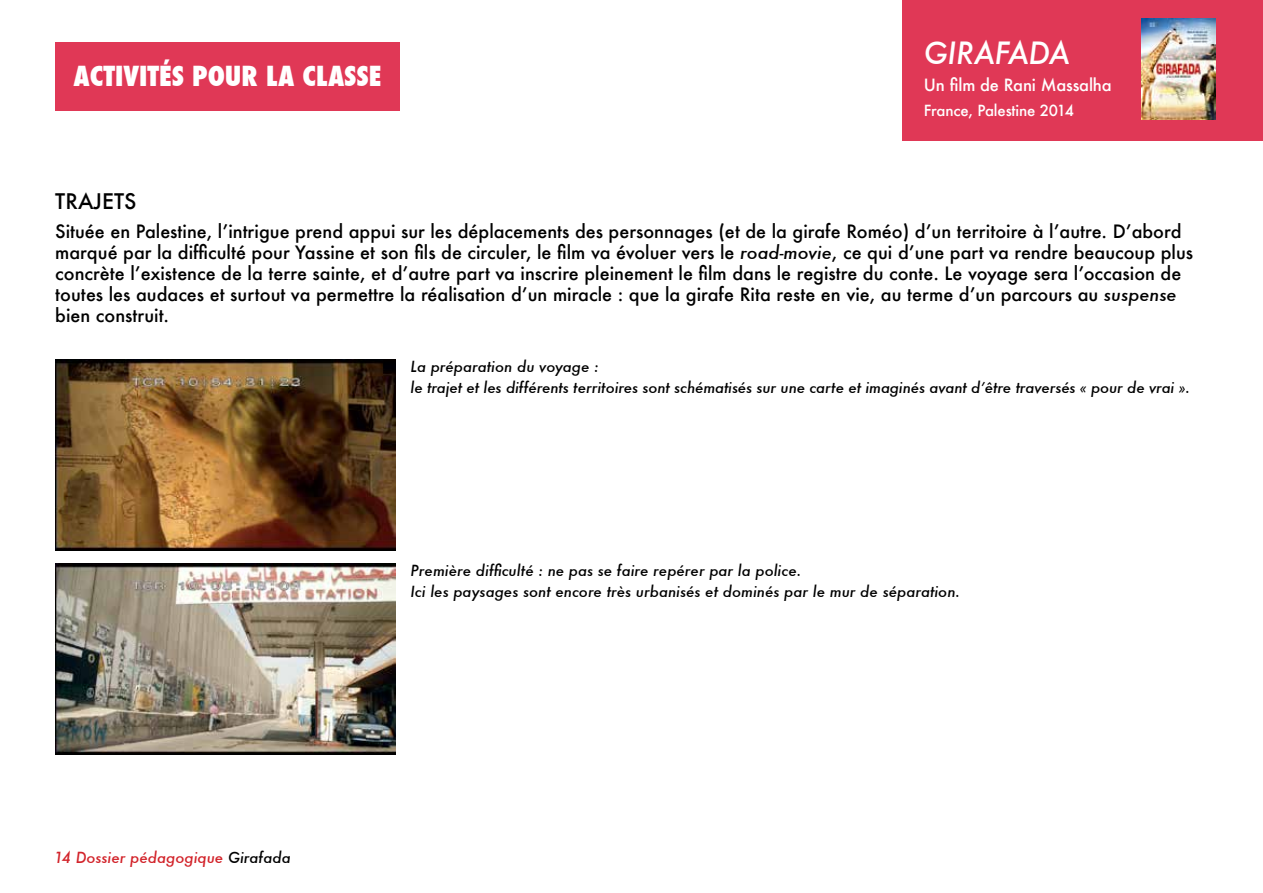
<style>
.page{position:relative;width:1263px;height:893px;background:#fff}
.page>*{position:absolute;margin:0;border:0;box-sizing:border-box;transform-origin:0 0}
.t1{font:italic 500 30px "Futura";letter-spacing:-.01em;color:#fff}
.t2{font:800 condensed 27px "Futura";color:#fff}
.t3{font:500 21px "Futura";color:#000}
.t4{font:500 18px/21px "Futura";color:#000}
.t5{font:500 16.5px "Futura";letter-spacing:-.01em;color:#fff}
.t6{font:italic 500 15px/21px "Futura";color:#000}
.t7{font:italic 500 15px "Futura";color:#d2232a}
.t8{font:500 15px "Futura";letter-spacing:-.01em;color:#fff}
.s1{font-style:italic}
.s2{color:#000}
</style>
<div class="page">
<div style="left:55px;top:43px;width:345px;height:68px;background:#e03856"></div>
<div style="left:903px;top:0;width:360px;height:140px;background:#e03856"></div>
<img style="left:1141px;top:18px;width:75px;height:101px">
<img style="left:55px;top:359px;width:341px;height:192px">
<img style="left:55px;top:563px;width:341px;height:192px">
<h2 class="t2" style="left:73px;top:58px;width:309px">ACTIVITÉS POUR LA CLASSE</h2>
<h1 class="t1" style="left:924px;top:32px;width:148px">Girafada</h1>
<p class="t5" style="left:924px;top:73px;width:189px">Un film de Rani Massalha</p>
<p class="t8" style="left:924px;top:100px;width:152px">France, Palestine 2014</p>
<p class="t3" style="left:55px;top:186px;width:13px">Traj</p>
<p class="t3" style="left:102px;top:186px;width:32px">ets</p>
<p class="t4" style="left:55px;top:221px;width:1139px">Située en Palestine, l’intrigue prend appui sur les déplacements des personnages (et de la girafe Roméo) d’un territoire à l’autre. D’abord marqué par la difficulté pour Yassine et son fils de circuler, le film va évoluer vers le <span class="s1">road-movie</span>, ce qui d’une part va rendre beaucoup plus concrète l’existence de la terre sainte, et d’autre part va inscrire pleinement le film dans le registre du conte. Le voyage sera l’occasion de toutes les audaces et surtout va permettre la réalisation d’un miracle : que la girafe Rita reste en vie, au terme d’un parcours au <span class="s1">suspense </span>bien construit.</p>
<p class="t6" style="left:411px;top:355px;width:781px">La préparation du voyage :<br>le trajet et les différents territoires sont schématisés sur une carte et imaginés avant d’être traversés « pour de vrai ».</p>
<p class="t7" style="left:54px;top:847px;width:238px">14 Dossier pédagogique <span class="s2">Girafada</span></p>
<p class="t6" style="left:411px;top:560px;width:551px">Première difficulté : ne pas se faire repérer par la police.<br>Ici les paysages sont encore très urbanisés et dominés par le mur de séparation.</p>
</div>
